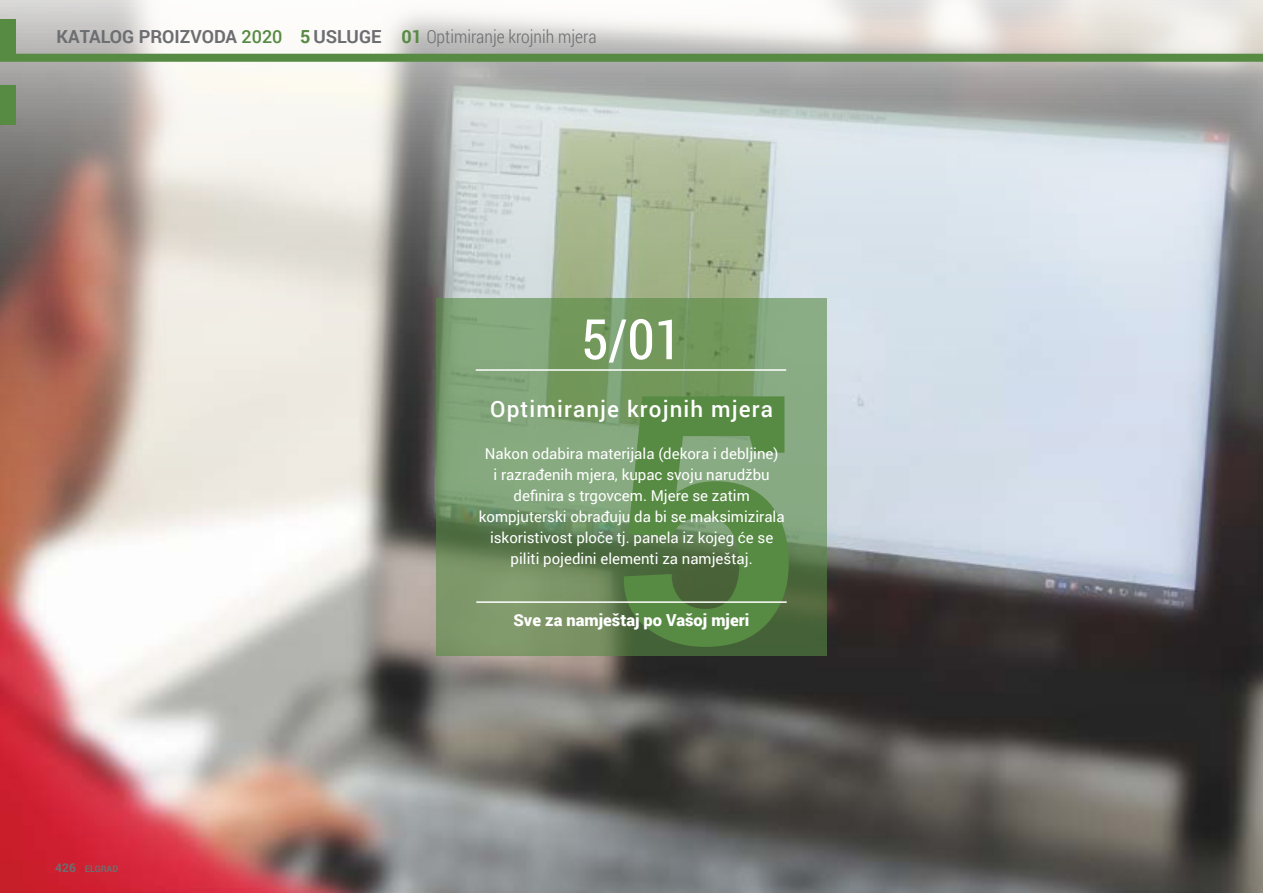
<style>
.page{position:relative;width:1263px;height:893px;background:#fff}
.page>*{position:absolute;margin:0;border:0;box-sizing:border-box;transform-origin:0 0}
.t1{font:55.8px "Roboto Condensed";color:#fff}
.t2{font:500 22.5px "Roboto";letter-spacing:.05em;color:#fff}
.t3{font:300 18px "Roboto Condensed";color:#6d6e71}
.t4{font:900 16.5px "Roboto";color:#fff}
.t5{font:15px/21px "Roboto";color:#fff;text-align:center}
.t6{font:700 9px "Roboto";color:#6d6e71}
.s1{font-family:"Roboto";font-weight:700}
.s2{font-family:"Roboto";font-weight:500;color:#578a43}
.s3{font-family:"Roboto";font-weight:700;color:#578a43}
.s4{font-size:12px}
</style>
<div class="page">
<img style="left:0;top:0;width:1263px;height:893px">
<svg style="left:436px;top:299px;width:391px;height:357px;background:#77986a"></svg>
<svg style="left:623px;top:396px;width:166px;height:251px;background:#5d884d"></svg>
<hr style="left:476px;top:369px;width:310px;height:2px;background:#fff">
<hr style="left:476px;top:601px;width:311px;height:2px;background:#fff">
<svg style="left:1262px;top:591px;width:1px;height:220px"></svg>
<div style="left:0;top:20px;width:16px;height:41px;background:#578a43"></div>
<div style="left:0;top:54px;width:1263px;height:8px;background:#578a43"></div>
<div style="left:0;top:85px;width:16px;height:40px;background:#578a43"></div>
<p class="t3" style="left:57px;top:24px;width:541px"><span class="s1">KATALOG PROIZVODA</span> <span class="s2">2020</span> <span class="s3">5</span> <span class="s1">USLUGE</span> <span class="s3">01</span> Optimiranje krojnih mjera</p>
<h1 class="t1" style="left:581px;top:301px;width:102px">5/01</h1>
<h2 class="t2" style="left:490px;top:394px;width:284px">Optimiranje krojnih mjera</h2>
<p class="t5" style="left:479px;top:443px;width:307px">Nakon odabira materijala (dekora i debljine)<br>i razrađenih mjera, kupac svoju narudžbu definira s trgovcem. Mjere se zatim kompjuterski obrađuju da bi se maksimizirala iskoristivost ploče tj. panela iz kojeg će se piliti pojedini elementi za namještaj.</p>
<p class="t6" style="left:55px;top:862px;width:65px"><span class="s4">426</span> ELGRAD</p>
<p class="t4" style="left:514px;top:609px;width:237px">Sve za namještaj po Vašoj mjeri</p>
</div>
